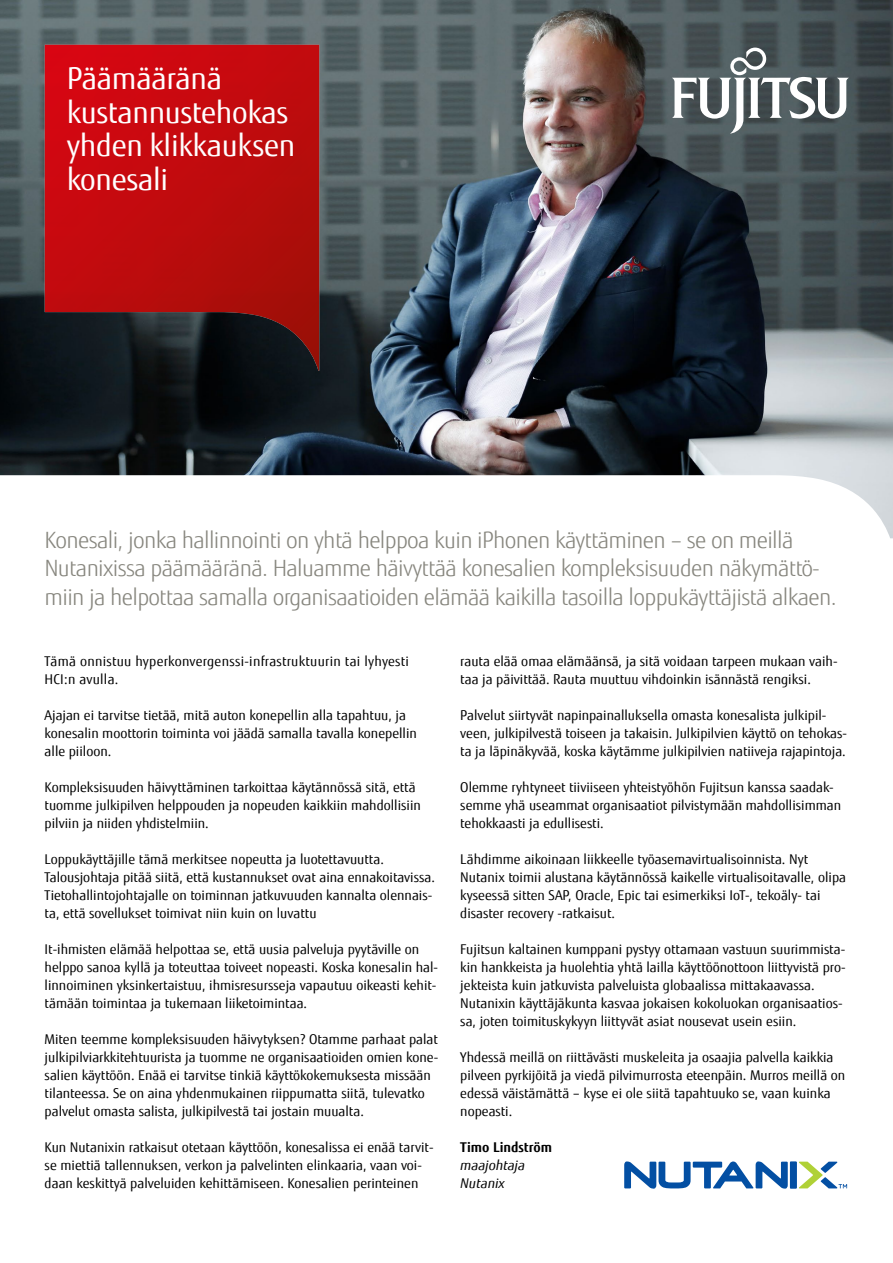
<style>
.page{position:relative;width:893px;height:1263px;background:#fff}
.page>*{position:absolute;margin:0;border:0;box-sizing:border-box;transform-origin:0 0}
.t1{font:30px/33.8px "Fujitsu Sans";letter-spacing:-.01em;color:#fff}
.t2{font:300 22.5px/28.5px "Fujitsu Sans";letter-spacing:-.03em;color:#87867e}
.t3{font:13.5px/18px "Fujitsu Sans";color:#000}
.t4{font:13.5px/18px "Fujitsu Sans";letter-spacing:.02em;color:#000}
.t5{font:italic 13.5px/18px "Fujitsu Sans";color:#000}
.t6{font:700 13.5px "Fujitsu Sans";color:#000}
</style>
<div class="page">
<img style="left:0;top:0;width:893px;height:538px">
<svg style="left:45px;top:45px;width:274px;height:326px"></svg>
<svg style="left:799px;top:1161px;width:48px;height:27px"></svg>
<div style="left:790px;top:1161px;width:7px;height:27px;background:#034fa3"></div>
<svg style="left:624px;top:1161px;width:164px;height:28px"></svg>
<svg style="left:672px;top:48px;width:177px;height:86px"></svg>
<h1 class="t1" style="left:67px;top:61px;width:230px">Päämääränä kustannustehokas yhden klikkauksen konesali</h1>
<p class="t2" style="left:45px;top:526px;width:794px">Konesali, jonka hallinnointi on yhtä helppoa kuin iPhonen käyttäminen – se on meillä<br>Nutanixissa päämääränä. Haluamme häivyttää konesalien kompleksisuuden näkymättö&shy;miin ja helpottaa samalla organisaatioiden elämää kaikilla tasoilla loppukäyttäjistä alkaen.</p>
<p class="t4" style="left:45px;top:652px;width:366px">Tämä onnistuu hyperkonvergenssi-infrastruktuurin tai lyhyesti<br>HCI:n avulla.</p>
<p class="t3" style="left:45px;top:706px;width:374px">Ajajan ei tarvitse tietää, mitä auton konepellin alla tapahtuu, ja konesalin moottorin toiminta voi jäädä samalla tavalla konepellin alle piiloon.</p>
<p class="t3" style="left:45px;top:778px;width:378px">Kompleksisuuden häivyttäminen tarkoittaa käytännössä sitä, että tuomme julkipilven helppouden ja nopeuden kaikkiin mahdollisiin pilviin ja niiden yhdistelmiin.</p>
<p class="t3" style="left:45px;top:850px;width:392px">Loppukäyttäjille tämä merkitsee nopeutta ja luotettavuutta.<br>Talousjohtaja pitää siitä, että kustannukset ovat aina ennakoitavissa.<br>Tietohallintojohtajalle on toiminnan jatkuvuuden kannalta olennais&shy;ta, että sovellukset toimivat niin kuin on luvattu</p>
<p class="t3" style="left:45px;top:940px;width:395px">It-ihmisten elämää helpottaa se, että uusia palveluja pyytäville on helppo sanoa kyllä ja toteuttaa toiveet nopeasti. Koska konesalin hal&shy;linnoiminen yksinkertaistuu, ihmisresursseja vapautuu oikeasti kehit&shy;tämään toimintaa ja tukemaan liiketoimintaa.</p>
<p class="t3" style="left:45px;top:1030px;width:395px">Miten teemme kompleksisuuden häivytyksen? Otamme parhaat palat julkipilviarkkitehtuurista ja tuomme ne organisaatioiden omien kone&shy;salien käyttöön. Enää ei tarvitse tinkiä käyttökokemuksesta missään tilanteessa. Se on aina yhdenmukainen riippumatta siitä, tulevatko palvelut omasta salista, julkipilvestä tai jostain muualta.</p>
<p class="t3" style="left:45px;top:1138px;width:390px">Kun Nutanixin ratkaisut otetaan käyttöön, konesalissa ei enää tarvit&shy;se miettiä tallennuksen, verkon ja palvelinten elinkaaria, vaan voi&shy;daan keskittyä palveluiden kehittämiseen. Konesalien perinteinen</p>
<p class="t3" style="left:460px;top:652px;width:379px">rauta elää omaa elämäänsä, ja sitä voidaan tarpeen mukaan vaih&shy;taa ja päivittää. Rauta muuttuu vihdoinkin isännästä rengiksi.</p>
<p class="t3" style="left:460px;top:706px;width:388px">Palvelut siirtyvät napinpainalluksella omasta konesalista julkipil&shy;veen, julkipilvestä toiseen ja takaisin. Julkipilvien käyttö on tehokas&shy;ta ja läpinäkyvää, koska käytämme julkipilvien natiiveja rajapintoja.</p>
<p class="t3" style="left:460px;top:778px;width:382px">Olemme ryhtyneet tiiviiseen yhteistyöhön Fujitsun kanssa saadak&shy;semme yhä useammat organisaatiot pilvistymään mahdollisimman tehokkaasti ja edullisesti.</p>
<p class="t3" style="left:460px;top:850px;width:387px">Lähdimme aikoinaan liikkeelle työasemavirtualisoinnista. Nyt Nutanix toimii alustana käytännössä kaikelle virtualisoitavalle, olipa kyseessä sitten SAP, Oracle, Epic tai esimerkiksi IoT-, tekoäly- tai disaster recovery -ratkaisut.</p>
<p class="t3" style="left:460px;top:940px;width:387px">Fujitsun kaltainen kumppani pystyy ottamaan vastuun suurimmista&shy;kin hankkeista ja huolehtia yhtä lailla käyttöönottoon liittyvistä pro&shy;jekteista kuin jatkuvista palveluista globaalissa mittakaavassa.<br>Nutanixin käyttäjäkunta kasvaa jokaisen kokoluokan organisaatios&shy;sa, joten toimituskykyyn liittyvät asiat nousevat usein esiin.</p>
<p class="t3" style="left:460px;top:1048px;width:386px">Yhdessä meillä on riittävästi muskeleita ja osaajia palvella kaikkia pilveen pyrkijöitä ja viedä pilvimurrosta eteenpäin. Murros meillä on edessä väistämättä – kyse ei ole siitä tapahtuuko se, vaan kuinka nopeasti.</p>
<p class="t6" style="left:460px;top:1138px;width:93px">Timo Lindström</p>
<p class="t5" style="left:460px;top:1156px;width:66px">maajohtaja<br>Nutanix</p>
</div>
